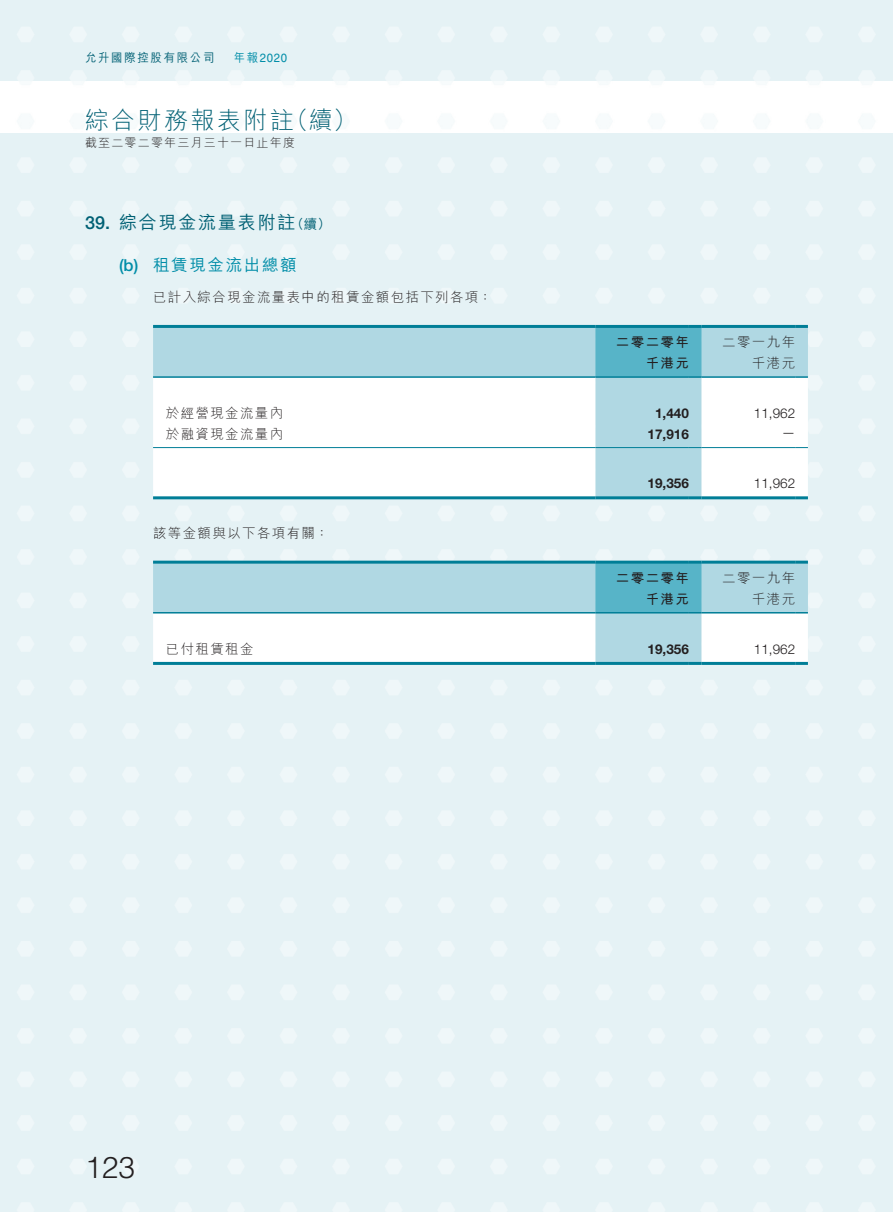
<style>
.page{position:relative;width:893px;height:1212px;background:#fff}
.page>*{position:absolute;margin:0;border:0;box-sizing:border-box;transform-origin:0 0}
.t1{font:300 30px "Helvetica LT Std";color:#231f20}
.t2{font:300 24px "M Hei HK";letter-spacing:.1em;color:#006074}
.t3{font:500 18px "M Hei HK";letter-spacing:.1em;color:#006074}
.t4{font:500 18px "Helvetica Neue LT Std";color:#006074}
.t5{font:500 16.5px "M Hei HK";letter-spacing:.1em;color:#008da8}
.t6{font:500 16.5px "Helvetica Neue LT Std";color:#008da8}
.t7{font:300 13.5px "M Hei HK";letter-spacing:.1em;color:#231f20}
.t8{font:700 13.5px "Helvetica Neue LT Std";color:#231f20}
.t9{font:300 13.5px "Helvetica Neue LT Std";color:#231f20}
.t10{font:700 13.5px "M Hei HK";letter-spacing:.1em;color:#231f20}
.t11{font:500 13.5px "M Hei HK";color:#006074}
.t12{font:300 12px "M Hei HK";letter-spacing:.1em;color:#231f20}
.t13{font:500 12px "M Hei HK";letter-spacing:.15em;color:#006074;scale:.95 1}
.t14{font:12px "Helvetica LT Std";color:#008da8;scale:.95 1}
.s1{font-family:"M Hei HK";font-weight:500}
</style>
<div class="page">
<hr style="left:892px;top:0;width:1px;height:1212px;background:#e5f2f5">
<hr style="left:892px;top:81px;width:1px;height:51px;background:#fff">
<div style="left:153px;top:328px;width:655px;height:48px;background:#b0d8e3"></div>
<svg style="left:153px;top:378px;width:655px;height:118px"></svg>
<svg style="left:795px;top:376px;width:13px;height:2px"></svg>
<svg style="left:795px;top:447px;width:13px;height:1px"></svg>
<svg style="left:795px;top:496px;width:13px;height:3px"></svg>
<hr style="left:153px;top:447px;width:442px;height:1px;background:#007e97">
<hr style="left:595px;top:447px;width:94px;height:1px;background:#007e97">
<svg style="left:689px;top:447px;width:13px;height:1px"></svg>
<hr style="left:702px;top:447px;width:93px;height:1px;background:#007e97">
<hr style="left:153px;top:376px;width:442px;height:2px;background:#007e97">
<hr style="left:702px;top:376px;width:93px;height:2px;background:#007e97">
<hr style="left:153px;top:496px;width:442px;height:3px;background:#007e97">
<hr style="left:595px;top:496px;width:94px;height:3px;background:#007e97">
<svg style="left:689px;top:496px;width:13px;height:3px"></svg>
<hr style="left:702px;top:496px;width:93px;height:3px;background:#007e97">
<hr style="left:153px;top:325px;width:442px;height:3px;background:#007e97">
<svg style="left:595px;top:325px;width:107px;height:53px;background:#50afc4"></svg>
<hr style="left:702px;top:325px;width:93px;height:3px;background:#007e97">
<svg style="left:795px;top:325px;width:13px;height:3px"></svg>
<svg style="left:153px;top:561px;width:655px;height:104px"></svg>
<p class="t13" style="left:85px;top:49px;width:138px">允升國際控股有限公司</p>
<p class="t14" style="left:234px;top:50px;width:58px"><span class="s1">年報</span>2020</p>
<h2 class="t2" style="left:285px;top:108px;width:74px">（續(</h2>
<h2 class="t2" style="left:85px;top:108px;width:210px">綜合財務報表附註</h2>
<p class="t12" style="left:85px;top:136px;width:212px">截至二零二零年三月三十一日止年度</p>
<h3 class="t4" style="left:85px;top:212px;width:27px">39.</h3>
<h3 class="t3" style="left:119px;top:209px;width:178px">綜合現金流量表附註</h3>
<p class="t11" style="left:290px;top:214px;width:42px">（續(</p>
<p class="t6" style="left:119px;top:255px;width:21px">b( )</p>
<p class="t5" style="left:153px;top:253px;width:145px">租賃現金流出總額</p>
<p class="t7" style="left:153px;top:290px;width:340px">已計入綜合現金流量表中的租賃金額包括下列各項：</p>
<p class="t7" style="left:166px;top:406px;width:119px">於經營現金流量內</p>
<p class="t7" style="left:166px;top:427px;width:119px">於融資現金流量內</p>
<p class="t7" style="left:153px;top:526px;width:177px">該等金額與以下各項有關：</p>
<p class="t7" style="left:166px;top:642px;width:89px">已付租賃租金</p>
<p class="t10" style="left:616px;top:332px;width:74px">二零二零年</p>
<p class="t7" style="left:722px;top:335px;width:74px">二零一九年</p>
<p class="t10" style="left:646px;top:353px;width:45px">千港元</p>
<p class="t7" style="left:752px;top:356px;width:45px">千港元</p>
<p class="t8" style="left:655px;top:405px;width:35px">1,440</p>
<p class="t9" style="left:754px;top:405px;width:43px">11,962</p>
<p class="t8" style="left:648px;top:426px;width:43px">17,916</p>
<p class="t9" style="left:782px;top:424px;width:15px">—</p>
<p class="t8" style="left:648px;top:475px;width:43px">19,356</p>
<p class="t9" style="left:754px;top:475px;width:43px">11,962</p>
<p class="t10" style="left:616px;top:568px;width:74px">二零二零年</p>
<p class="t7" style="left:722px;top:571px;width:74px">二零一九年</p>
<p class="t10" style="left:646px;top:589px;width:45px">千港元</p>
<p class="t7" style="left:752px;top:592px;width:45px">千港元</p>
<p class="t8" style="left:648px;top:641px;width:43px">19,356</p>
<p class="t9" style="left:754px;top:641px;width:43px">11,962</p>
<h1 class="t1" style="left:85px;top:1148px;width:52px">123</h1>
</div>
